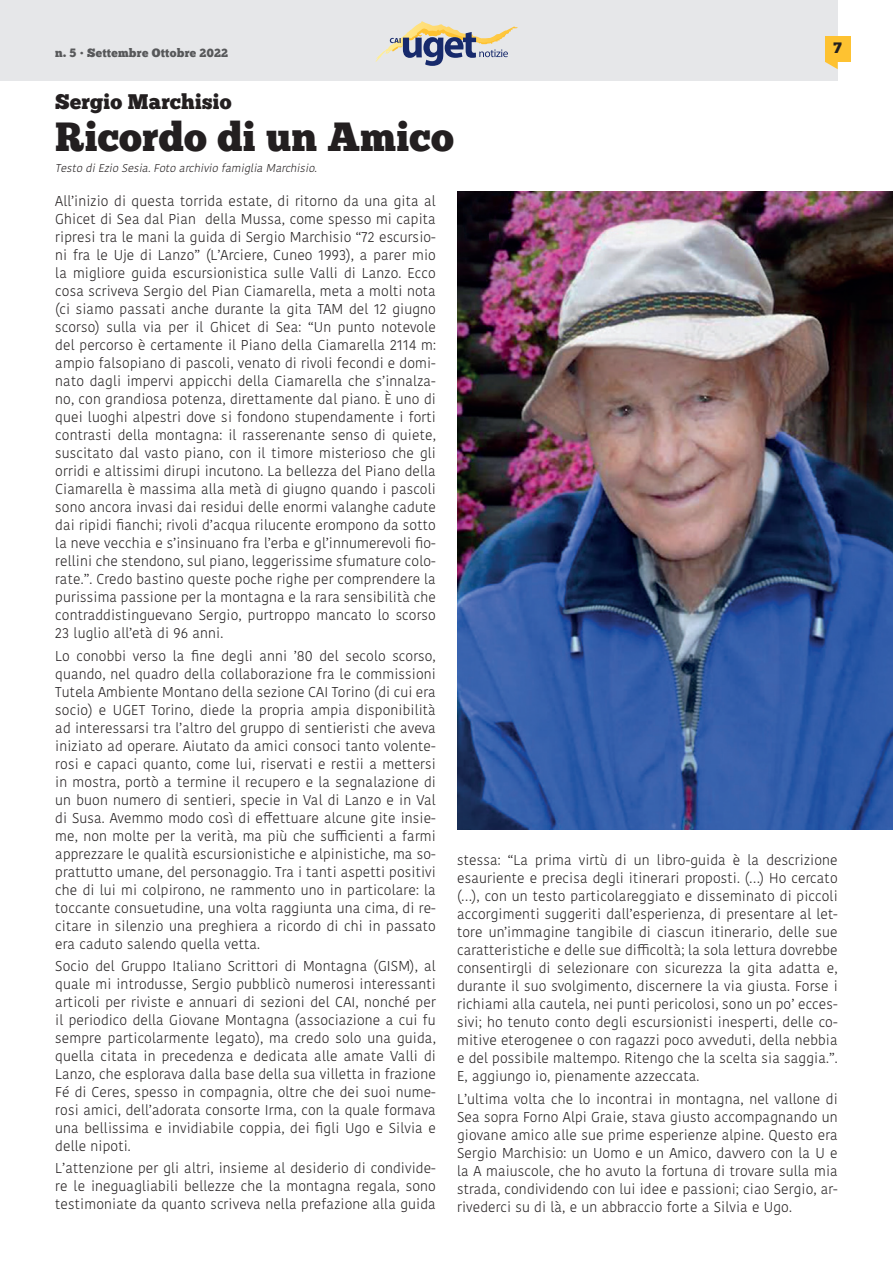
<style>
.page{position:relative;width:893px;height:1263px;background:#fff}
.page>*{position:absolute;margin:0;border:0;box-sizing:border-box;transform-origin:0 0}
.TITOLI_Articoli{font:40.5px "Chunk Five";letter-spacing:.005em;color:#231f20}
.SOTTOTITOLI_Articoli{font:21px "Chunk Five";letter-spacing:.01em;color:#231f20}
.t1{font:15px "Chunk Five";color:#231f20}
.TESTO_Articoli{font:300 14.25px/18px "Kohinoor Bangla";letter-spacing:.01em;color:#231f20;text-align:justify}
.t2{font:12px "Chunk Five";letter-spacing:.02em;color:#57585a}
.AUTORI_Articoli{font:italic 300 11.25px "Kohinoor Bangla";color:#231f20}
</style>
<div class="page">
<div style="left:0;top:0;width:838px;height:81px;background:#e6e7e9"></div>
<div style="left:825px;top:36px;width:25px;height:26px;background:#fec231"></div>
<svg style="left:825px;top:62px;width:13px;height:7px"></svg>
<svg style="left:375px;top:21px;width:143px;height:45px"></svg>
<img style="left:457px;top:191px;width:436px;height:638px">
<p class="t2" style="left:55px;top:47px;width:174px">n. 5 • Settembre Ottobre 2022</p>
<p class="t1" style="left:833px;top:41px;width:10px">7</p>
<p class="SOTTOTITOLI_Articoli" style="left:55px;top:92px;width:178px">Sergio Marchisio</p>
<p class="TITOLI_Articoli" style="left:55px;top:118px;width:400px">Ricordo di un Amico</p>
<p class="AUTORI_Articoli" style="left:55px;top:160px;width:266px">Testo diEzio Sesia.Foto archivio famiglia Marchisio.</p>
<p class="TESTO_Articoli" style="left:55px;top:192px;width:382px">All’inizio di questa torrida estate, di ritorno da una gita al Ghicet di Sea dal Pian della Mussa, come spesso mi capita ripresi tra le mani la guida di Sergio Marchisio “72 escursio&shy;ni fra le Uje di Lanzo” (L’Arciere, Cuneo 1993), a parer mio la migliore guida escursionistica sulle Valli di Lanzo. Ecco cosa scriveva Sergio del Pian Ciamarella, meta a molti nota (ci siamo passati anche durante la gita TAM del 12 giugno scorso) sulla via per il Ghicet di Sea: “Un punto notevole del percorso è certamente il Piano della Ciamarella 2114 m: ampio falsopiano di pascoli, venato di rivoli fecondi e domi&shy;nato dagli impervi appicchi della Ciamarella che s’innalza&shy;no, con grandiosa potenza, direttamente dal piano. È uno di quei luoghi alpestri dove si fondono stupendamente i forti contrasti della montagna: il rasserenante senso di quiete, suscitato dal vasto piano, con il timore misterioso che gli orridi e altissimi dirupi incutono. La bellezza del Piano della Ciamarella è massima alla metà di giugno quando i pascoli sono ancora invasi dai residui delle enormi valanghe cadute dai ripidi fianchi; rivoli d’acqua rilucente erompono da sotto la neve vecchia e s’insinuano fra l’erba e gl’innumerevoli fio&shy;rellini che stendono, sul piano, leggerissime sfumature colo&shy;rate.”. Credo bastino queste poche righe per comprendere la purissima passione per la montagna e la rara sensibilità che contraddistinguevano Sergio, purtroppo mancato lo scorso 23 luglio all’età di 96 anni.</p>
<p class="TESTO_Articoli" style="left:55px;top:646px;width:382px">Lo conobbi verso la fine degli anni ’80 del secolo scorso, quando, nel quadro della collaborazione fra le commissioni Tutela Ambiente Montano della sezione CAI Torino (di cui era socio) e UGET Torino, diede la propria ampia disponibilità ad interessarsi tra l’altro del gruppo di sentieristi che aveva iniziato ad operare. Aiutato da amici consoci tanto volente&shy;rosi e capaci quanto, come lui, riservati e restii a mettersi in mostra, portò a termine il recupero e la segnalazione di un buon numero di sentieri, specie in Val di Lanzo e in Val di Susa. Avemmo modo così di effettuare alcune gite insie&shy;me, non molte per la verità, ma più che sufficienti a farmi apprezzare le qualità escursionistiche e alpinistiche, ma so&shy;prattutto umane, del personaggio. Tra i tanti aspetti positivi che di lui mi colpirono, ne rammento uno in particolare: la toccante consuetudine, una volta raggiunta una cima, di re&shy;citare in silenzio una preghiera a ricordo di chi in passato era caduto salendo quella vetta.</p>
<p class="TESTO_Articoli" style="left:55px;top:957px;width:382px">Socio del Gruppo Italiano Scrittori di Montagna (GISM), al quale mi introdusse, Sergio pubblicò numerosi interessanti articoli per riviste e annuari di sezioni del CAI, nonché per il periodico della Giovane Montagna (associazione a cui fu sempre particolarmente legato), ma credo solo una guida, quella citata in precedenza e dedicata alle amate Valli di Lanzo, che esplorava dalla base della sua villetta in frazione Fé di Ceres, spesso in compagnia, oltre che dei suoi nume&shy;rosi amici, dell’adorata consorte Irma, con la quale formava una bellissima e invidiabile coppia, dei figli Ugo e Silvia e delle nipoti.</p>
<p class="TESTO_Articoli" style="left:55px;top:1159px;width:382px">L’attenzione per gli altri, insieme al desiderio di condivide&shy;re le ineguagliabili bellezze che la montagna regala, sono testimoniate da quanto scriveva nella prefazione alla guida</p>
<p class="TESTO_Articoli" style="left:457px;top:851px;width:382px">stessa: “La prima virtù di un libro-guida è la descrizione esauriente e precisa degli itinerari proposti. (…) Ho cercato (…), con un testo particolareggiato e disseminato di piccoli accorgimenti suggeriti dall’esperienza, di presentare al let&shy;tore un’immagine tangibile di ciascun itinerario, delle sue caratteristiche e delle sue difficoltà; la sola lettura dovrebbe consentirgli di selezionare con sicurezza la gita adatta e, durante il suo svolgimento, discernere la via giusta. Forse i richiami alla cautela, nei punti pericolosi, sono un po’ ecces&shy;sivi; ho tenuto conto degli escursionisti inesperti, delle co&shy;mitive eterogenee o con ragazzi poco avveduti, della nebbia e del possibile maltempo. Ritengo che la scelta sia saggia.”.<br>E, aggiungo io, pienamente azzeccata.</p>
<p class="TESTO_Articoli" style="left:457px;top:1089px;width:382px">L’ultima volta che lo incontrai in montagna, nel vallone di Sea sopra Forno Alpi Graie, stava giusto accompagnando un giovane amico alle sue prime esperienze alpine. Questo era Sergio Marchisio: un Uomo e un Amico, davvero con la U e la A maiuscole, che ho avuto la fortuna di trovare sulla mia strada, condividendo con lui idee e passioni; ciao Sergio, ar&shy;rivederci su di là, e un abbraccio forte a Silvia e Ugo.</p>
</div>
